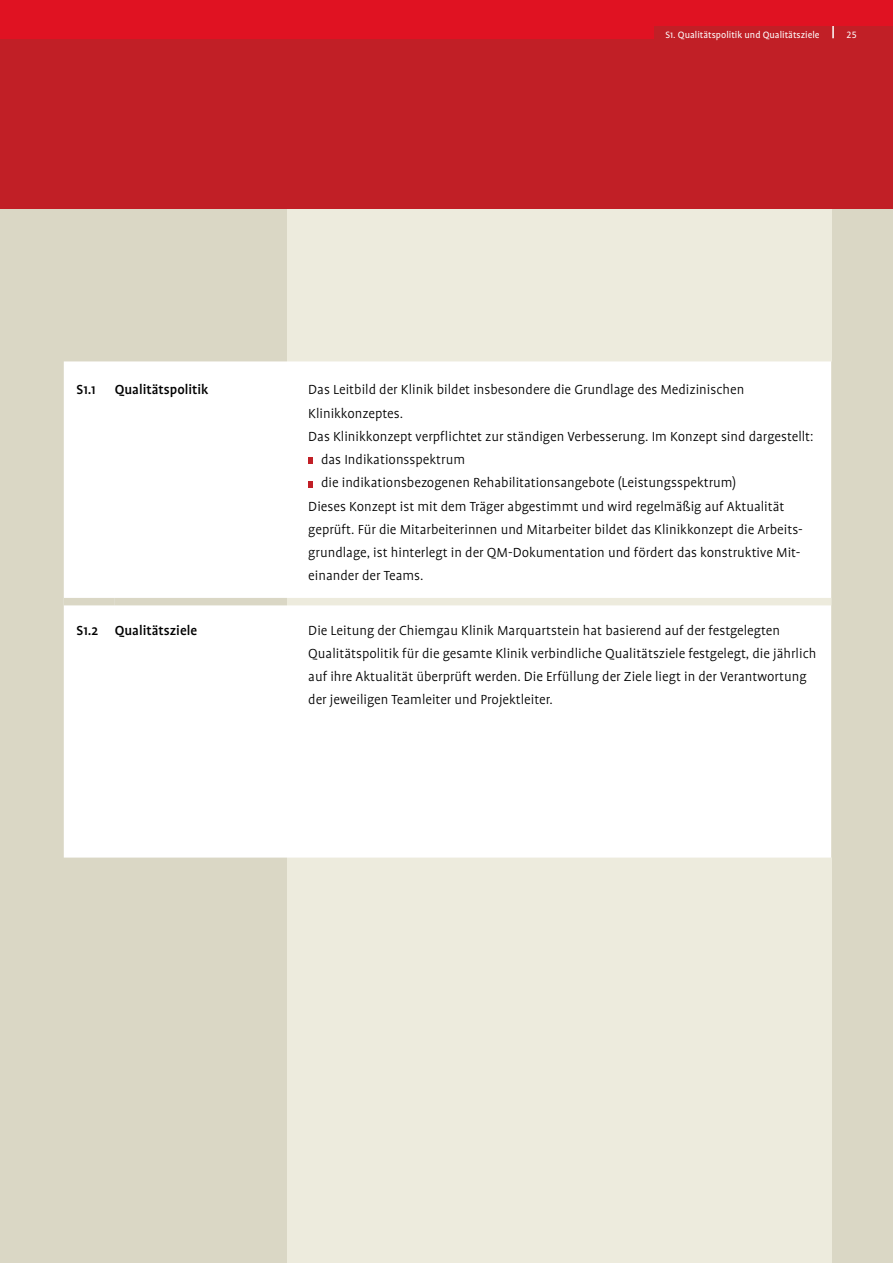
<style>
.page{position:relative;width:893px;height:1263px;background:#dad7c5}
.page>*{position:absolute;margin:0;border:0;box-sizing:border-box;transform-origin:0 0}
.t1{font:300 15px/23.2px "Profile";color:#000}
.t2{font:500 15px "Profile";color:#000}
.t3{font:10.5px "Profile";color:#fff}
.t4{font:10.5px "Profile NO";color:#fff}
</style>
<div class="page">
<div style="left:287px;top:0;width:544px;height:1263px;background:#edebdd"></div>
<div style="left:0;top:0;width:893px;height:208px;background:#c11f26"></div>
<hr style="left:832px;top:0;width:2px;height:38px;background:#fff">
<div style="left:0;top:0;width:653px;height:38px;background:#e01222"></div>
<div style="left:549px;top:0;width:344px;height:26px;background:#e01222"></div>
<hr style="left:0;top:0;width:1px;height:1263px;background:#dad7c5">
<hr style="left:0;top:0;width:1px;height:38px;background:#e01222">
<div style="left:64px;top:361px;width:767px;height:496px;background:#fff"></div>
<svg style="left:831px;top:361px;width:1px;height:496px"></svg>
<div style="left:64px;top:598px;width:51px;height:7px;background:#dad7c5"></div>
<div style="left:115px;top:598px;width:172px;height:7px;background:#dad7c5"></div>
<div style="left:287px;top:598px;width:544px;height:7px;background:#edebdd"></div>
<svg style="left:308px;top:458px;width:5px;height:6px"></svg>
<svg style="left:308px;top:481px;width:5px;height:6px"></svg>
<p class="t3" style="left:665px;top:29px;width:156px">S1. Qualitätspolitik und Qualitätsziele</p>
<p class="t4" style="left:847px;top:30px;width:12px">25</p>
<p class="t2" style="left:77px;top:382px;width:21px">S1.1</p>
<p class="t2" style="left:115px;top:382px;width:95px">Qualitätspolitik</p>
<p class="t1" style="left:308px;top:378px;width:438px">Das Leitbild der Klinik bildet insbesondere die Grundlage des Medizinischen</p>
<p class="t1" style="left:308px;top:402px;width:96px">Klinikkonzeptes.</p>
<p class="t1" style="left:308px;top:425px;width:507px">Das Klinikkonzept verpflichtet zur ständigen Verbesserung. Im Konzept sind dargestellt:</p>
<p class="t1" style="left:321px;top:448px;width:146px">das Indikationsspektrum</p>
<p class="t1" style="left:321px;top:471px;width:417px">die indikationsbezogenen Rehabilitationsangebote (Leistungsspektrum)</p>
<p class="t1" style="left:308px;top:495px;width:478px">Dieses Konzept ist mit dem Träger abgestimmt und wird regelmäßig auf Aktualität</p>
<p class="t1" style="left:308px;top:518px;width:496px">geprüft. Für die Mitarbeiterinnen und Mitarbeiter bildet das Klinikkonzept die Arbeits-</p>
<p class="t1" style="left:308px;top:541px;width:492px">grundlage, ist hinterlegt in der QM-Dokumentation und fördert das konstruktive Mit-</p>
<p class="t1" style="left:308px;top:564px;width:117px">einander der Teams.</p>
<p class="t2" style="left:77px;top:622px;width:122px">S1.2 Qualitätsziele</p>
<p class="t1" style="left:308px;top:618px;width:510px">Die Leitung der Chiemgau Klinik Marquartstein hat basierend auf der festgelegten Qualitätspolitik für die gesamte Klinik verbindliche Qualitätsziele festgelegt, die jährlich auf ihre Aktualität überprüft werden. Die Erfüllung der Ziele liegt in der Verantwortung der jeweiligen Teamleiter und Projektleiter.</p>
</div>
